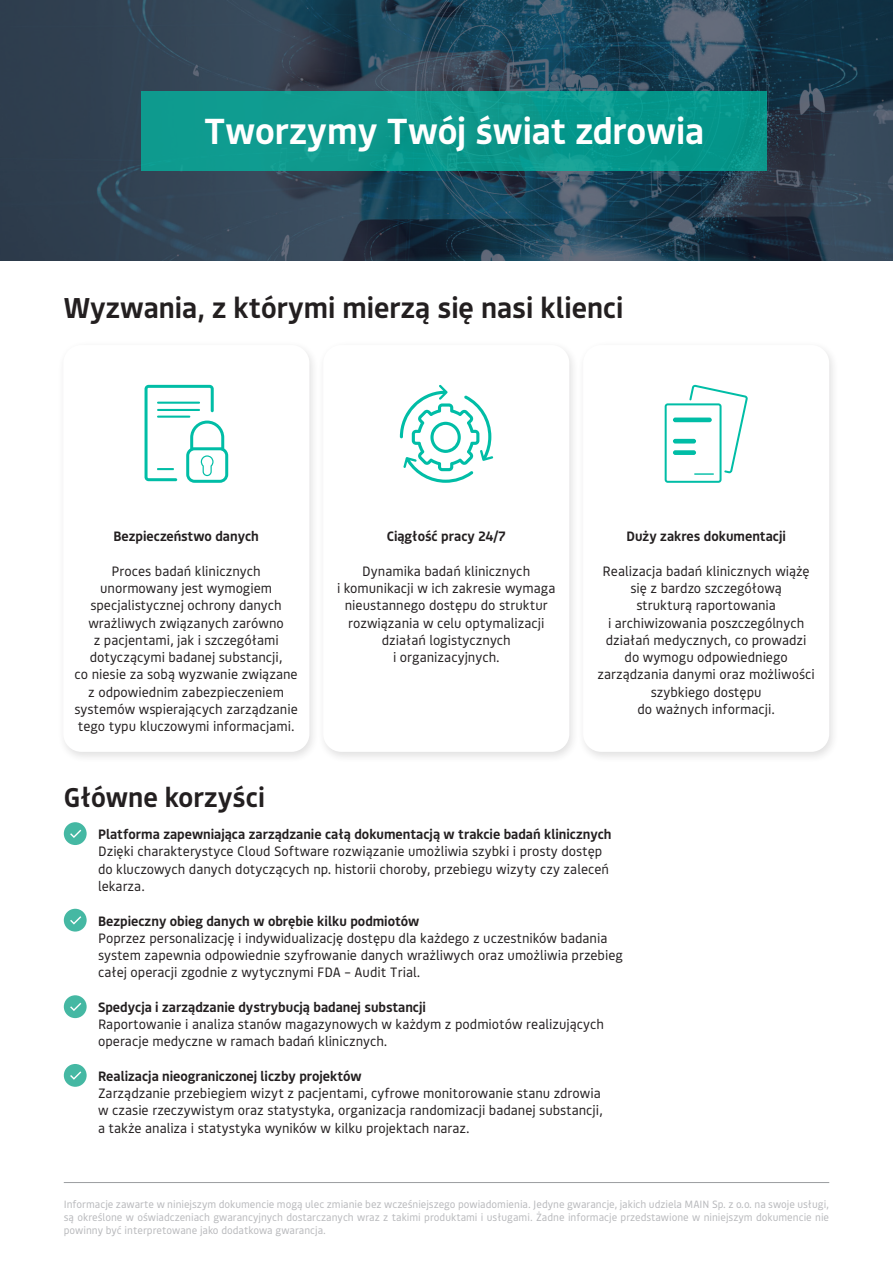
<style>
.page{position:relative;width:893px;height:1263px;background:#fff}
.page>*{position:absolute;margin:0;border:0;box-sizing:border-box;transform-origin:0 0}
.t1{font:600 36px "Bould";color:#fff}
.t2{font:600 28.5px "Bould";color:#231f20}
.t3{font:600 27px "Bould";color:#231f20}
.t4{font:13.5px/17.2px "Bould";color:#231f20;text-align:center}
.t5{font:600 13.5px "Bould";color:#231f20}
.t6{font:10.5px/12.6px "Bould";color:#b8b9bc;text-align:justify}
</style>
<div class="page">
<svg style="left:0;top:0;width:893px;height:261px;background:#294153"></svg>
<div style="left:141px;top:91px;width:626px;height:79px;background:#0e9a8e"></div>
<hr style="left:64px;top:1182px;width:765px;height:1px;background:#9b9da0">
<div style="left:57px;top:340px;width:263px;height:424px;background:#231f20;opacity:.14"></div>
<div style="left:63px;top:345px;width:246px;height:407px;background:#fff;border-radius:18px"></div>
<div style="left:317px;top:340px;width:263px;height:424px;background:#231f20;opacity:.14"></div>
<div style="left:323px;top:345px;width:246px;height:407px;background:#fff;border-radius:18px"></div>
<div style="left:577px;top:340px;width:262px;height:424px;background:#231f20;opacity:.14"></div>
<div style="left:583px;top:345px;width:246px;height:407px;background:#fff;border-radius:18px"></div>
<svg style="left:145px;top:385px;width:83px;height:98px"></svg>
<svg style="left:400px;top:385px;width:93px;height:98px"></svg>
<svg style="left:665px;top:385px;width:83px;height:98px"></svg>
<div style="left:64px;top:822px;width:23px;height:23px;background:#45b8a3;border-radius:50%"></div>
<svg style="left:70px;top:830px;width:11px;height:8px"></svg>
<div style="left:64px;top:909px;width:23px;height:22px;background:#45b8a3;border-radius:50%"></div>
<svg style="left:70px;top:916px;width:11px;height:8px"></svg>
<div style="left:64px;top:995px;width:23px;height:23px;background:#45b8a3;border-radius:50%"></div>
<svg style="left:70px;top:1003px;width:11px;height:8px"></svg>
<div style="left:64px;top:1064px;width:23px;height:23px;background:#45b8a3;border-radius:50%"></div>
<svg style="left:70px;top:1071px;width:11px;height:9px"></svg>
<p class="t1" style="left:204px;top:105px;width:502px">Tworzymy Twój świat zdrowia</p>
<p class="t2" style="left:64px;top:288px;width:561px">Wyzwania, z którymi mierzą się nasi klienci</p>
<p class="t5" style="left:113px;top:527px;width:147px">Bezpieczeństwo danych</p>
<p class="t4" style="left:88px;top:562px;width:197px">Proces badań klinicznych unormowany jest wymogiem specjalistycznej ochrony danych wrażliwych związanych zarówno z pacjentami, jak i szczegółami dotyczącymi badanej substancji,</p>
<p class="t4" style="left:74px;top:665px;width:225px">co niesie za sobą wyzwanie związane z odpowiednim zabezpieczeniem systemów wspierających zarządzanie tego typu kluczowymi informacjami.</p>
<p class="t5" style="left:387px;top:527px;width:121px">Ciągłość pracy 24/7</p>
<p class="t4" style="left:362px;top:562px;width:169px">Dynamika badań klinicznych</p>
<p class="t4" style="left:337px;top:579px;width:220px">i komunikacji w ich zakresie wymaga nieustannego dostępu do struktur rozwiązania w celu optymalizacji działań logistycznych</p>
<p class="t4" style="left:393px;top:648px;width:108px">i organizacyjnych.</p>
<p class="t5" style="left:626px;top:527px;width:161px">Duży zakres dokumentacji</p>
<p class="t4" style="left:603px;top:562px;width:209px">Realizacja badań klinicznych wiążę się z bardzo szczegółową</p>
<p class="t4" style="left:636px;top:596px;width:141px">strukturą raportowania</p>
<p class="t4" style="left:597px;top:614px;width:219px">i archiwizowania poszczególnych działań medycznych, co prowadzi do wymogu odpowiedniego zarządzania danymi oraz możliwości szybkiego dostępu</p>
<p class="t4" style="left:637px;top:700px;width:139px">do ważnych informacji.</p>
<p class="t3" style="left:64px;top:779px;width:203px">Główne korzyści</p>
<p class="t5" style="left:98px;top:825px;width:515px">Platforma zapewniająca zarządzanie całą dokumentacją w trakcie badań klinicznych</p>
<p class="t4" style="left:98px;top:842px;width:512px;text-align:left">Dzięki charakterystyce Cloud Software rozwiązanie umożliwia szybki i prosty dostęp do kluczowych danych dotyczących np. historii choroby, przebiegu wizyty czy zaleceń lekarza.</p>
<p class="t5" style="left:98px;top:911px;width:323px">Bezpieczny obieg danych w obrębie kilku podmiotów</p>
<p class="t4" style="left:98px;top:929px;width:526px;text-align:left">Poprzez personalizację i indywidualizację dostępu dla każdego z uczestników badania system zapewnia odpowiednie szyfrowanie danych wrażliwych oraz umożliwia przebieg całej operacji zgodnie z wytycznymi FDA – Audit Trial.</p>
<p class="t5" style="left:98px;top:997px;width:329px">Spedycja i zarządzanie dystrybucją badanej substancji</p>
<p class="t4" style="left:98px;top:1015px;width:507px;text-align:left">Raportowanie i analiza stanów magazynowych w każdym z podmiotów realizujących operacje medyczne w ramach badań klinicznych.</p>
<p class="t5" style="left:98px;top:1066px;width:265px">Realizacja nieograniczonej liczby projektów</p>
<p class="t4" style="left:98px;top:1084px;width:504px">Zarządzanie przebiegiem wizyt z pacjentami, cyfrowe monitorowanie stanu zdrowia</p>
<p class="t4" style="left:98px;top:1101px;width:506px">w czasie rzeczywistym oraz statystyka, organizacja randomizacji badanej substancji,</p>
<p class="t4" style="left:98px;top:1118px;width:373px">a także analiza i statystyka wyników w kilku projektach naraz.</p>
<p class="t6" style="left:64px;top:1198px;width:767px">Informacje zawarte w niniejszym dokumencie mogą ulec zmianie bez wcześniejszego powiadomienia. Jedyne gwarancje, jakich udziela MAIN Sp. z o.o. na swoje usługi, są określone w oświadczeniach gwarancyjnych dostarczanych wraz z takimi produktami i usługami. Żadne informacje przedstawione w niniejszym dokumencie nie powinny być interpretowane jako dodatkowa gwarancja.</p>
</div>
